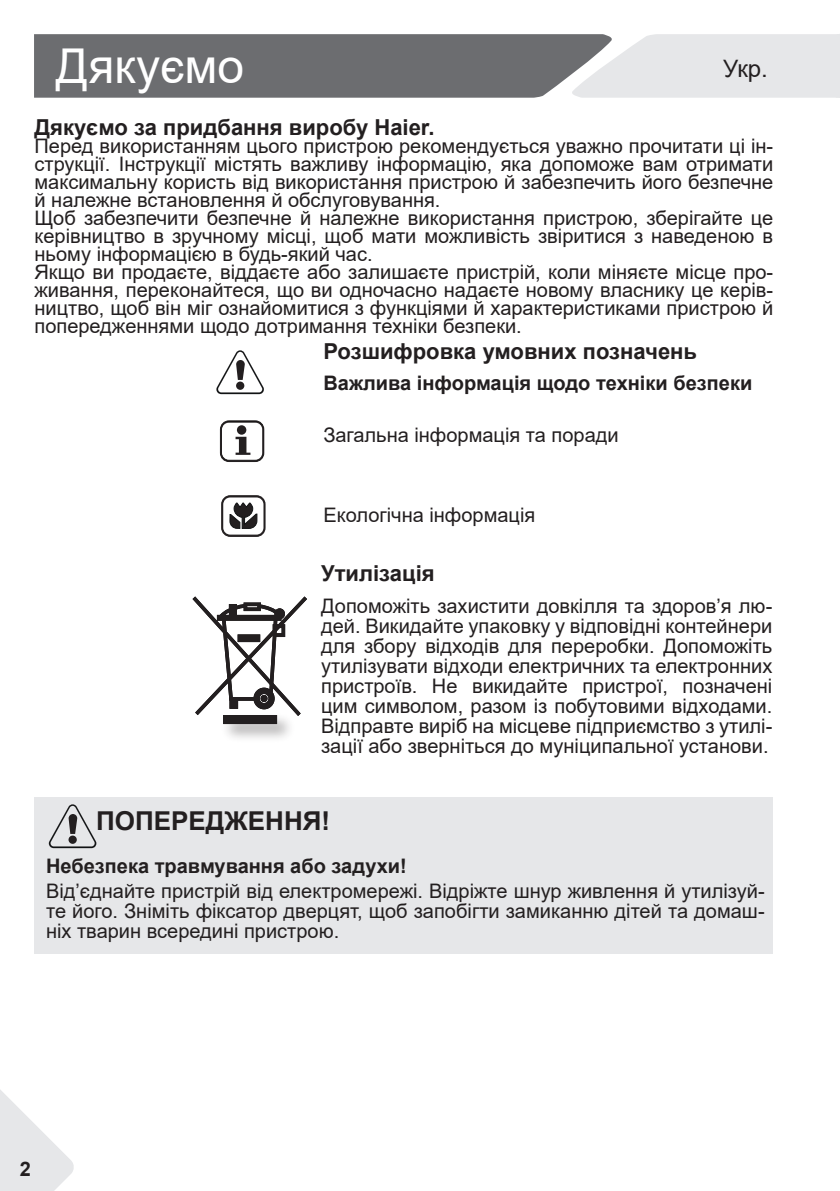
<style>
.page{position:relative;width:840px;height:1191px;background:#fff}
.page>*{position:absolute;margin:0;border:0;box-sizing:border-box;transform-origin:0 0}
.t1{font:48px "Arial";color:#fff}
.WARNUNG_grauer_balke{font:700 26px "Arial";color:#231f20}
.t2{font:24px "Arial";color:#231f20}
.Übershrift_über_gnaz{font:700 22px "Arial";color:#231f20}
.fließtext{font:20px/18px "Arial";color:#231f20;text-align:justify}
.Fließtext_Hinweis_gr{font:20px/20px "Arial";color:#231f20;text-align:justify}
.fließtext_eng{font:20px "Arial";color:#231f20}
.fließtext_eng-2{font:700 20px "Arial";color:#231f20}
.Fließtext_Hinweis_gr-2{font:700 20px "Arial";color:#231f20}
</style>
<div class="page">
<svg style="left:0;top:1090px;width:74px;height:101px"></svg>
<svg style="left:34px;top:34px;width:805px;height:64px"></svg>
<svg style="left:216px;top:350px;width:48px;height:44px"></svg>
<div style="left:236px;top:381px;width:8px;height:9px;background:#231f20;border-radius:50%"></div>
<svg style="left:220px;top:421px;width:44px;height:40px"></svg>
<div style="left:237px;top:425px;width:9px;height:10px;background:#231f20;border-radius:50%"></div>
<svg style="left:221px;top:495px;width:44px;height:41px"></svg>
<div style="left:220px;top:712px;width:75px;height:31px;background:#231f20;opacity:.4"></div>
<div style="left:223px;top:715px;width:53px;height:8px;background:#231f20"></div>
<div style="left:223px;top:715px;width:54px;height:9px;border:1px solid #231f20"></div>
<svg style="left:192px;top:596px;width:115px;height:120px"></svg>
<div style="left:34px;top:797px;width:738px;height:156px;background:#e6e7e9"></div>
<svg style="left:49px;top:804px;width:47px;height:44px"></svg>
<div style="left:68px;top:835px;width:9px;height:9px;background:#231f20;border-radius:50%"></div>
<p class="t1" style="left:56px;top:33px;width:190px">Дякуємо</p>
<p class="t2" style="left:722px;top:52px;width:46px">Укр.</p>
<p class="Übershrift_über_gnaz" style="left:34px;top:112px;width:401px">Дякуємо за придбання виробу Haier.</p>
<p class="fließtext" style="left:34px;top:137px;width:739px">Перед використанням цього пристрою рекомендується уважно прочитати ці ін&shy;струкції. Інструкції містять важливу інформацію, яка допоможе вам отримати максимальну користь від використання пристрою й забезпечить його безпечне й належне встановлення й обслуговування.</p>
<p class="fließtext" style="left:34px;top:209px;width:739px">Щоб забезпечити безпечне й належне використання пристрою, зберігайте це керівництво в зручному місці, щоб мати можливість звіритися з наведеною в ньому інформацією в будь-який час.</p>
<p class="fließtext" style="left:34px;top:263px;width:739px">Якщо ви продаєте, віддаєте або залишаєте пристрій, коли міняєте місце про&shy;живання, переконайтеся, що ви одночасно надаєте новому власнику це керів&shy;ництво, щоб він міг ознайомитися з функціями й характеристиками пристрою й попередженнями щодо дотримання техніки безпеки.</p>
<p class="Übershrift_über_gnaz" style="left:323px;top:336px;width:375px">Розшифровка умовних позначень</p>
<p class="fließtext_eng-2" style="left:323px;top:369px;width:430px">Важлива інформація щодо техніки безпеки</p>
<p class="fließtext_eng" style="left:323px;top:421px;width:296px">Загальна інформація та поради</p>
<p class="fließtext_eng" style="left:323px;top:501px;width:213px">Екологічна інформація</p>
<p class="Übershrift_über_gnaz" style="left:321px;top:558px;width:115px">Утилізація</p>
<p class="fließtext" style="left:321px;top:595px;width:452px;line-height:20px">Допоможіть захистити довкілля та здоров’я лю&shy;дей. Викидайте упаковку у відповідні контейнери для збору відходів для переробки. Допоможіть утилізувати відходи електричних та електронних пристроїв. Не викидайте пристрої, позначені цим символом, разом із побутовими відходами.<br>Відправте виріб на місцеве підприємство з утилі&shy;зації або зверніться до муніципальної установи.</p>
<p class="WARNUNG_grauer_balke" style="left:96px;top:802px;width:235px">ПОПЕРЕДЖЕННЯ!</p>
<p class="Fließtext_Hinweis_gr-2" style="left:46px;top:851px;width:362px">Небезпека травмування або задухи!</p>
<p class="Fließtext_Hinweis_gr" style="left:46px;top:881px;width:719px">Від’єднайте пристрій від електромережі. Відріжте шнур живлення й утилізуй&shy;те його. Зніміть фіксатор дверцят, щоб запобігти замиканню дітей та домаш&shy;ніх тварин всередині пристрою.</p>
<p class="fließtext_eng-2" style="left:20px;top:1154px;width:13px">2</p>
</div>
